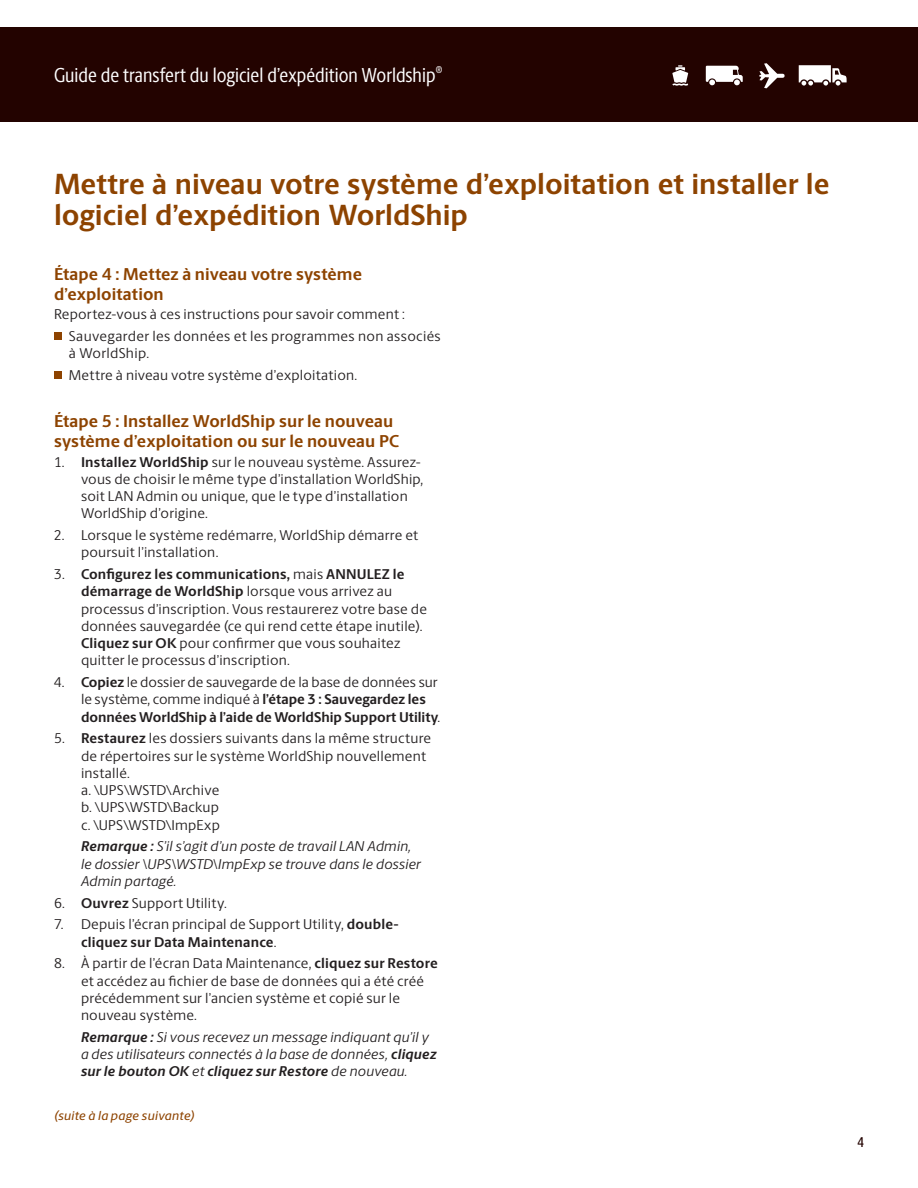
<style>
.page{position:relative;width:918px;height:1188px;background:#fff}
.page>*{position:absolute;margin:0;border:0;box-sizing:border-box;transform-origin:0 0}
.t1{font:700 29.25px/30.8px "UPS Berlingske Sans";color:#8d4300}
.t2{font:20.25px "UPS Berlingske Sans Cn";color:#fff}
.t3{font:700 17.25px/20.2px "UPS Berlingske Sans";letter-spacing:.005em;color:#8d4300}
.t4{font:14.25px/17.2px "UPS Berlingske Sans";letter-spacing:.015em;color:#231f20}
.t5{font:italic 14.25px/17.2px "UPS Berlingske Sans";letter-spacing:.01em;color:#231f20}
.t6{font:700 14.25px/17.2px "UPS Berlingske Sans";letter-spacing:-.005em;color:#231f20}
.t7{font:500 14.25px "UPS Berlingske Sans Cn";color:#230300}
.t8{font:italic 500 12.75px "UPS Berlingske Sans";letter-spacing:.015em;color:#8d4300}
.s1{font-weight:700}
.s2{font-weight:400}
</style>
<div class="page">
<div style="left:0;top:27px;width:918px;height:95px;background:#230300"></div>
<svg style="left:672px;top:65px;width:16px;height:21px"></svg>
<svg style="left:706px;top:66px;width:37px;height:20px"></svg>
<svg style="left:759px;top:63px;width:26px;height:25px"></svg>
<svg style="left:799px;top:65px;width:48px;height:21px"></svg>
<div style="left:54px;top:332px;width:8px;height:8px;background:#8d4300"></div>
<div style="left:54px;top:371px;width:8px;height:8px;background:#8d4300"></div>
<h2 class="t2" style="left:54px;top:61px;width:390px">Guide de transfert du logiciel d’expédition Worldship<sup>®</sup></h2>
<h1 class="t1" style="left:54px;top:168px;width:777px">Mettre à niveau votre système d’exploitation et installer le logiciel d’expédition WorldShip</h1>
<p class="t3" style="left:54px;top:263px;width:309px">Étape 4 : Mettez à niveau votre système d’exploitation</p>
<p class="t4" style="left:69px;top:303px;width:373px;line-height:21.8px;text-indent:-15px">Reportez-vous à ces instructions pour savoir comment :<br>Sauvegarder les données et les programmes non associés</p>
<p class="t4" style="left:69px;top:342px;width:290px;line-height:21.8px">à WorldShip.<br>Mettre à niveau votre système d’exploitation.</p>
<p class="t3" style="left:54px;top:410px;width:347px">Étape 5 : Installez WorldShip sur le nouveau système d’exploitation ou sur le nouveau PC</p>
<p class="t4" style="left:81px;top:452px;width:344px;text-indent:-27px">1. <span class="s1">Installez WorldShip</span> sur le nouveau système. Assurez&shy;vous de choisir le même type d’installation WorldShip, soit LAN Admin ou unique, que le type d’installation WorldShip d’origine.</p>
<p class="t4" style="left:81px;top:526px;width:339px;text-indent:-27px">2. Lorsque le système redémarre, WorldShip démarre et poursuit l’installation.</p>
<p class="t4" style="left:81px;top:565px;width:347px;text-indent:-27px">3. <span class="s1">Configurez les communications,</span> mais <span class="s1">ANNULEZ le démarrage de WorldShip</span> lorsque vous arrivez au processus d’inscription. Vous restaurerez votre base de données sauvegardée (ce qui rend cette étape inutile).<br><span class="s1">Cliquez sur OK</span> pour confirmer que vous souhaitez quitter le processus d’inscription.</p>
<p class="t6" style="left:81px;top:673px;width:361px;text-indent:-27px"><span class="s2">4.</span> Copiez <span class="s2">le dossier de sauvegarde de la base de données sur le système, comme indiqué à</span> l’étape 3 : Sauvegardez les données WorldShip à l’aide de WorldShip Support Utility<span class="s2">.</span></p>
<p class="t4" style="left:81px;top:729px;width:352px;text-indent:-27px">5. <span class="s1">Restaurez</span> les dossiers suivants dans la même structure de répertoires sur le système WorldShip nouvellement installé.<br>a. \UPS\WSTD\Archive<br>b. \UPS\WSTD\Backup<br>c. \UPS\WSTD\ImpExp</p>
<p class="t5" style="left:81px;top:837px;width:341px"><span class="s1">Remarque :</span> S’il s’agit d’un poste de travail LAN Admin, le dossier \UPS\WSTD\ImpExp se trouve dans le dossier<br>Admin partagé.</p>
<p class="t4" style="left:54px;top:894px;width:174px">6. <span class="s1">Ouvrez</span> Support Utility.</p>
<p class="t4" style="left:81px;top:915px;width:319px;text-indent:-27px">7. Depuis l’écran principal de Support Utility, <span class="s1">double&shy;cliquez sur Data Maintenance</span>.</p>
<p class="t4" style="left:81px;top:954px;width:358px;text-indent:-27px">8. À partir de l’écran Data Maintenance, <span class="s1">cliquez sur Restore </span>et accédez au fichier de base de données qui a été créé précédemment sur l’ancien système et copié sur le nouveau système.</p>
<p class="t5" style="left:81px;top:1028px;width:357px"><span class="s1">Remarque :</span> Si vous recevez un message indiquant qu’il y a des utilisateurs connectés à la base de données, <span class="s1">cliquez sur le bouton OK</span> et <span class="s1">cliquez sur Restore</span> de nouveau.</p>
<p class="t8" style="left:54px;top:1106px;width:143px">(suite à la page suivante)</p>
<p class="t7" style="left:858px;top:1132px;width:8px">4</p>
</div>
